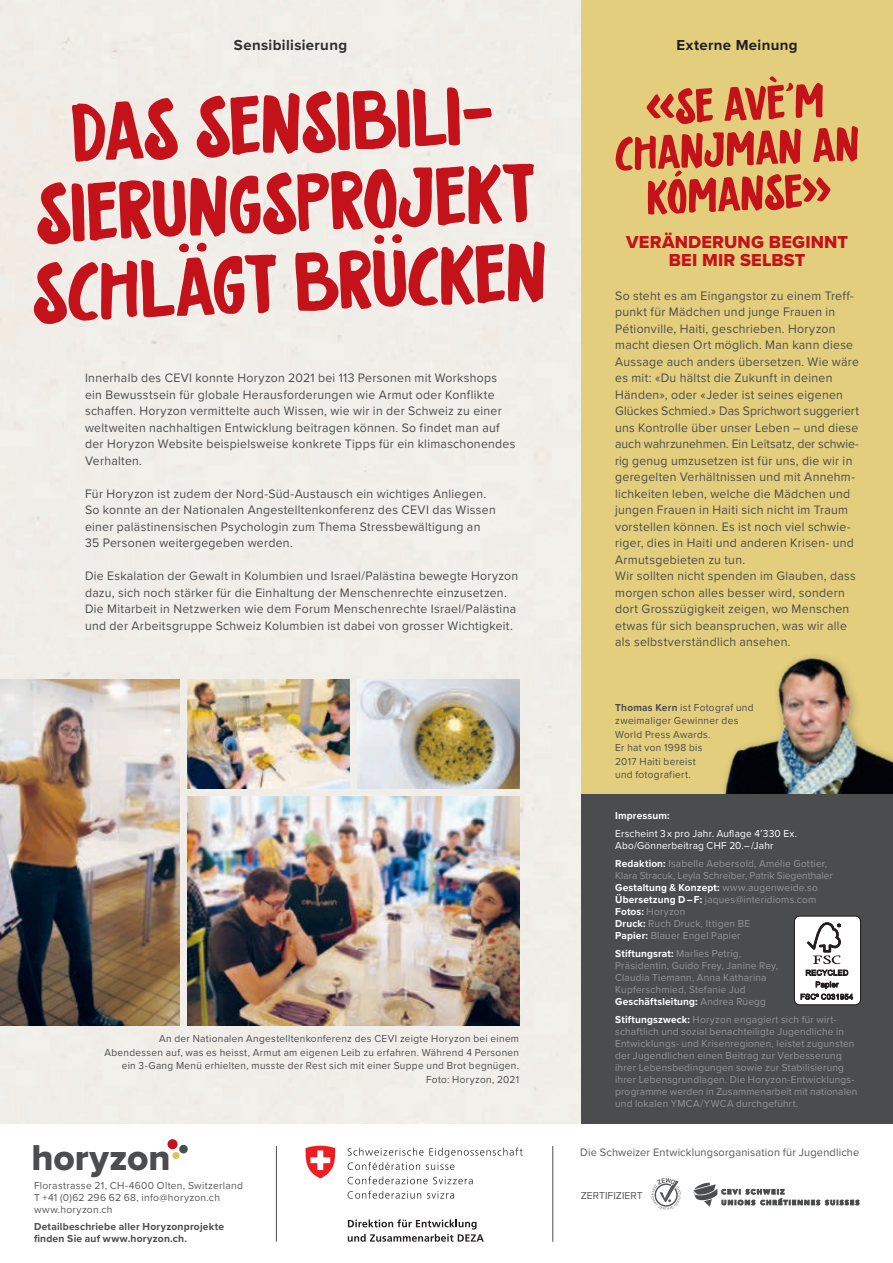
<style>
.page{position:relative;width:893px;height:1263px;background:#fff}
.page>*{position:absolute;margin:0;border:0;box-sizing:border-box;transform-origin:0 0}
.t1{font:82.5px/79.3px "Oldventure";color:#c4121a;text-align:center}
.t2{font:48px/44.8px "Oldventure";color:#c4121a;text-align:center}
.t3{font:37.2px "Proxima Nova Extrabld";letter-spacing:-.005em;color:#4b4c4d}
.t4{font:18px/18px "Proxima Nova Extrabld";letter-spacing:.01em;color:#c4121a;text-align:center}
.t5{font:700 15px "Proxima Nova";letter-spacing:.025em;color:#312f30}
.t6{font:700 15px "Proxima Nova";letter-spacing:.025em;color:#231f20}
.t7{font:12.75px/16.5px "Proxima Nova";letter-spacing:.025em;color:#4b4c4d;scale:.96 1}
.t8{font:11.25px "Proxima Nova";letter-spacing:.015em;color:#57585a}
.t9{font:10.5px/12px "Proxima Nova";letter-spacing:.02em;color:#939598;scale:.96 1}
.t10{font:10.5px/13.5px "Proxima Nova";letter-spacing:.03em;color:#4b4c4d;scale:.96 1}
.t11{font:10.5px/12px "Proxima Nova";letter-spacing:.025em;color:#57585a}
.t12{font:700 10.5px/12px "Proxima Nova";letter-spacing:.02em;color:#4b4c4d}
.t13{font:10.5px/12px "Proxima Nova";letter-spacing:.02em;color:#fff;scale:.96 1}
.t14{font:10.5px "Proxima Nova";color:#57585a}
.t15{font:700 10.5px "Proxima Nova";letter-spacing:.015em;color:#fff;scale:.96 1}
.t16{font:900 6.75px/10.6px "Avenir";letter-spacing:.19em;color:#4b4c4d}
.s1{font-weight:700}
.s2{font-weight:700;color:#fff}
</style>
<div class="page">
<div style="left:0;top:0;width:581px;height:1124px;background:#f1eee9"></div>
<div style="left:581px;top:0;width:312px;height:1125px;background:#e3ce7e"></div>
<img style="left:699px;top:656px;width:194px;height:139px">
<div style="left:581px;top:795px;width:312px;height:330px;background:#4b4c4d"></div>
<img style="left:0;top:679px;width:179px;height:347px">
<img style="left:188px;top:797px;width:331px;height:229px">
<img style="left:188px;top:679px;width:161px;height:109px">
<img style="left:358px;top:679px;width:161px;height:109px">
<svg style="left:651px;top:1178px;width:30px;height:32px"></svg>
<svg style="left:693px;top:1183px;width:24px;height:24px"></svg>
<div style="left:172px;top:1152px;width:8px;height:7px;background:#dec460;border-radius:50%"></div>
<div style="left:179px;top:1145px;width:9px;height:8px;background:#4b4c4d;border-radius:50%"></div>
<div style="left:167px;top:1139px;width:11px;height:10px;background:#c4121a;border-radius:50%"></div>
<hr style="left:276px;top:1146px;width:1px;height:96px;background:#4b4c4d">
<hr style="left:552px;top:1146px;width:1px;height:96px;background:#4b4c4d">
<svg style="left:348px;top:1147px;width:175px;height:23px"></svg>
<svg style="left:348px;top:1176px;width:125px;height:8px"></svg>
<svg style="left:348px;top:1191px;width:73px;height:8px"></svg>
<svg style="left:427px;top:1191px;width:27px;height:8px"></svg>
<svg style="left:348px;top:1219px;width:136px;height:23px"></svg>
<svg style="left:305px;top:1146px;width:30px;height:32px"></svg>
<div style="left:794px;top:916px;width:66px;height:89px;background:#fff;border-radius:5px"></div>
<div style="left:794px;top:915px;width:67px;height:90px;border:1px solid #231f20;border-radius:5px"></div>
<svg style="left:801px;top:922px;width:52px;height:78px"></svg>
<p class="t5" style="left:234px;top:37px;width:115px">Sensibilisierung</p>
<h1 class="t1" style="left:23px;top:102px;width:519px;rotate:-3deg">das sensibili&shy;sierungsprojekt schlägt brücken</h1>
<p class="t7" style="left:85px;top:370px;width:450px">Innerhalb des CEVI konnte Horyzon 2021 bei 113 Personen mit Workshops ein Bewusstsein für globale Herausforderungen wie Armut oder Konflikte schaffen. Horyzon vermittelte auch Wissen, wie wir in der Schweiz zu einer weltweiten nachhaltigen Entwicklung beitragen können. So findet man auf der Horyzon Website beispielsweise konkrete Tipps für ein klimaschonendes Verhalten.</p>
<p class="t7" style="left:85px;top:485px;width:429px">Für Horyzon ist zudem der Nord-Süd-Austausch ein wichtiges Anliegen.<br>So konnte an der Nationalen Angestelltenkonferenz des CEVI das Wissen einer palästinensischen Psychologin zum Thema Stressbewältigung an 35 Personen weitergegeben werden.</p>
<p class="t7" style="left:85px;top:568px;width:453px">Die Eskalation der Gewalt in Kolumbien und Israel/Palästina bewegte Horyzon dazu, sich noch stärker für die Einhaltung der Menschenrechte einzusetzen.<br>Die Mitarbeit in Netzwerken wie dem Forum Menschenrechte Israel/Palästina und der Arbeitsgruppe Schweiz Kolumbien ist dabei von grosser Wichtigkeit.</p>
<p class="t10" style="left:104px;top:1032px;width:433px;text-align:right">An der Nationalen Angestelltenkonferenz des CEVI zeigte Horyzon bei einem Abendessen auf, was es heisst, Armut am eigenen Leib zu erfahren. Während 4 Personen ein 3-Gang Menü erhielten, musste der Rest sich mit einer Suppe und Brot begnügen.<br>Foto: Horyzon, 2021</p>
<h3 class="t3" style="left:31px;top:1138px;width:141px">horyzon</h3>
<p class="t11" style="left:34px;top:1180px;width:210px">Florastrasse 21, CH-4600 Olten, Switzerland<br>T +41 (0)62 296 62 68, info@horyzon.ch www.horyzon.ch</p>
<p class="t12" style="left:34px;top:1220px;width:192px">Detailbeschriebe aller Horyzonprojekte finden Sie auf www.horyzon.ch.</p>
<p class="t6" style="left:676px;top:37px;width:123px">Externe Meinung</p>
<h2 class="t2" style="left:613px;top:88px;width:247px;rotate:-2deg">&lt;&lt;se avè’m chanjman an kómanse&gt;&gt;</h2>
<h3 class="t4" style="left:626px;top:233px;width:223px">VERÄNDERUNG BEGINNT<br>BEI MIR SELBST</h3>
<p class="t7" style="left:615px;top:287px;width:255px">So steht es am Eingangstor zu einem Treff&shy;punkt für Mädchen und junge Frauen in Pétionville, Haiti, geschrieben. Horyzon macht diesen Ort möglich. Man kann diese Aussage auch anders übersetzen. Wie wäre es mit: «Du hältst die Zukunft in deinen Händen», oder «Jeder ist seines eigenen Glückes Schmied.» Das Sprichwort suggeriert uns Kontrolle über unser Leben – und diese auch wahrzunehmen. Ein Leitsatz, der schwie&shy;rig genug umzusetzen ist für uns, die wir in geregelten Verhältnissen und mit Annehm&shy;lichkeiten leben, welche die Mädchen und jungen Frauen in Haiti sich nicht im Traum vorstellen können. Es ist noch viel schwie&shy;riger, dies in Haiti und anderen Krisen- und Armutsgebieten zu tun.<br>Wir sollten nicht spenden im Glauben, dass morgen schon alles besser wird, sondern dort Grosszügigkeit zeigen, wo Menschen etwas für sich beanspruchen, was wir alle als selbstverständlich ansehen.</p>
<p class="t10" style="left:615px;top:700px;width:146px"><span class="s1">Thomas Kern</span> ist Fotograf und zweimaliger Gewinner des<br>World Press Awards.<br>Er hat von 1998 bis<br>2017 Haiti bereist<br>und fotografiert.</p>
<p class="t15" style="left:615px;top:810px;width:58px">Impressum:</p>
<p class="t13" style="left:615px;top:828px;width:191px">Erscheint 3 x pro Jahr. Auflage 4’330 Ex.<br>Abo/Gönnerbeitrag CHF 20.– /Jahr</p>
<p class="t9" style="left:615px;top:858px;width:228px"><span class="s2">Redaktion:</span> Isabelle Aebersold, Amélie Gottier, Klara Stracuk, Leyla Schreiber, Patrik Siegenthaler <span class="s2">Gestaltung &amp; Konzept:</span> www.augenweide.so <span class="s2">Übersetzung D – F:</span> jaques@interidioms.com <span class="s2">Fotos:</span> Horyzon<br><span class="s2">Druck:</span> Ruch Druck, Ittigen BE<br><span class="s2">Papier:</span> Blauer Engel Papier</p>
<p class="t9" style="left:615px;top:948px;width:171px"><span class="s2">Stiftungsrat:</span> Marlies Petrig, Präsidentin, Guido Frey, Janine Rey, Claudia Tiemann, Anna Katharina Kupferschmied, Stefanie Jud <span class="s2">Geschäftsleitung:</span> Andrea Rüegg</p>
<p class="t9" style="left:615px;top:1014px;width:254px"><span class="s2">Stiftungszweck:</span> Horyzon engagiert sich für wirt&shy;schaftlich und sozial benachteiligte Jugendliche in Entwicklungs- und Krisenregionen, leistet zugunsten der Jugendlichen einen Beitrag zur Verbesserung ihrer Lebensbedingungen sowie zur Stabilisierung ihrer Lebensgrundlagen. Die Horyzon-Entwicklungs&shy;programme werden in Zusammenarbeit mit nationalen und lokalen YMCA/YWCA durchgeführt.</p>
<p class="t8" style="left:580px;top:1146px;width:281px">Die Schweizer Entwicklungsorganisation für Jugendliche</p>
<p class="t14" style="left:581px;top:1190px;width:64px">ZERTIFIZIERT</p>
<p class="t16" style="left:721px;top:1186px;width:139px">CEVI SCHWEIZ<br>UNIONS CHRÉTIENNES SUISSES</p>
</div>
